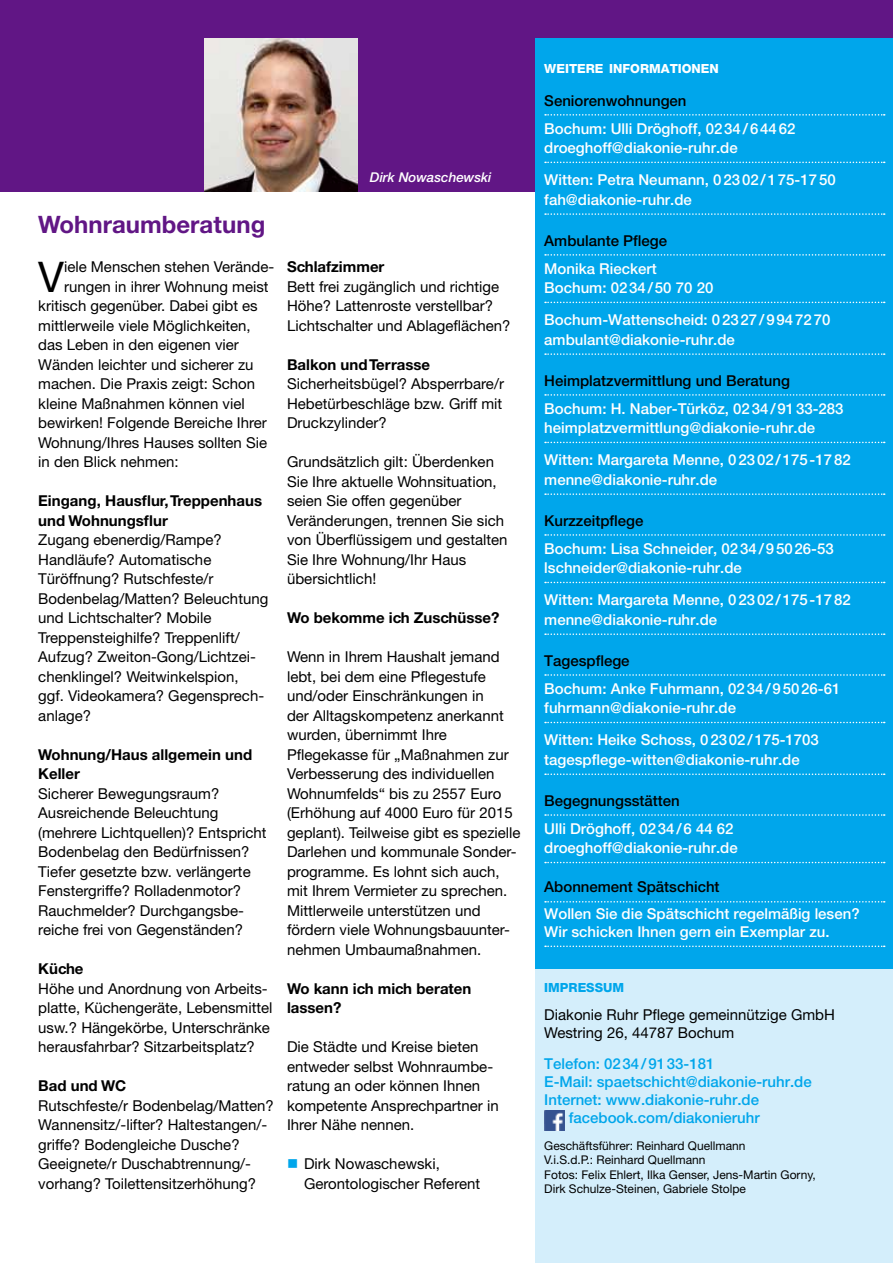
<style>
.page{position:relative;width:893px;height:1263px;background:#fff}
.page>*{position:absolute;margin:0;border:0;box-sizing:border-box;transform-origin:0 0}
.t1{font:42.3px "Helvetica Neue";color:#000}
.t2{font:700 24px "Helvetica Neue CE";color:#611685}
.t3{font:15px/19.5px "Helvetica Neue";color:#000}
.t4{font:500 15px/19.5px "Helvetica Neue";color:#fff}
.t5{font:700 15px/19.5px "Helvetica Neue CE";color:#000}
.t6{font:500 15px "Helvetica Neue";color:#000}
.t7{font:500 15px "Helvetica Neue";color:#00a6eb}
.t8{font:italic 500 13.5px "Helvetica Neue";color:#fff}
.t9{font:800 12.6px "Helvetica Neue";color:#fff}
.t10{font:800 12.6px "Helvetica Neue";color:#00a6eb}
.t11{font:12px/14.4px "Helvetica Neue";color:#000}
</style>
<div class="page">
<div style="left:0;top:0;width:893px;height:191px;background:#611685"></div>
<div style="left:536px;top:38px;width:357px;height:961px;background:#00a6eb"></div>
<div style="left:536px;top:969px;width:357px;height:294px;background:#d4eefb"></div>
<svg style="left:545px;top:114px;width:340px;height:2px"></svg>
<svg style="left:545px;top:162px;width:340px;height:1px"></svg>
<svg style="left:545px;top:213px;width:340px;height:2px"></svg>
<svg style="left:545px;top:254px;width:340px;height:2px"></svg>
<svg style="left:545px;top:302px;width:340px;height:1px"></svg>
<svg style="left:545px;top:353px;width:340px;height:2px"></svg>
<svg style="left:545px;top:394px;width:340px;height:2px"></svg>
<svg style="left:545px;top:442px;width:340px;height:1px"></svg>
<svg style="left:545px;top:493px;width:340px;height:2px"></svg>
<svg style="left:545px;top:534px;width:340px;height:2px"></svg>
<svg style="left:545px;top:582px;width:340px;height:1px"></svg>
<svg style="left:545px;top:633px;width:340px;height:2px"></svg>
<svg style="left:545px;top:674px;width:340px;height:2px"></svg>
<svg style="left:545px;top:722px;width:340px;height:1px"></svg>
<svg style="left:545px;top:773px;width:340px;height:2px"></svg>
<svg style="left:545px;top:814px;width:340px;height:2px"></svg>
<svg style="left:545px;top:862px;width:340px;height:1px"></svg>
<svg style="left:545px;top:901px;width:340px;height:1px"></svg>
<svg style="left:545px;top:945px;width:340px;height:2px"></svg>
<img style="left:204px;top:38px;width:153px;height:153px">
<img style="left:545px;top:1111px;width:20px;height:20px">
<p class="t8" style="left:370px;top:169px;width:123px">Dirk Nowaschewski</p>
<h2 class="t2" style="left:38px;top:210px;width:229px">Wohnraumberatung</h2>
<h1 class="t1" style="left:38px;top:251px;width:27px">V</h1>
<p class="t3" style="left:64px;top:257px;width:212px">iele Menschen stehen Verände-</p>
<p class="t3" style="left:64px;top:276px;width:206px">rungen in ihrer Wohnung meist</p>
<p class="t3" style="left:38px;top:296px;width:221px">kritisch gegenüber. Dabei gibt es</p>
<p class="t3" style="left:38px;top:315px;width:214px">mittlerweile viele Möglichkeiten,</p>
<p class="t3" style="left:38px;top:335px;width:202px">das Leben in den eigenen vier</p>
<p class="t3" style="left:38px;top:354px;width:217px">Wänden leichter und sicherer zu</p>
<p class="t3" style="left:38px;top:374px;width:218px">machen. Die Praxis zeigt: Schon</p>
<p class="t3" style="left:38px;top:393px;width:208px">kleine Maßnahmen können viel</p>
<p class="t3" style="left:38px;top:413px;width:230px">bewirken! Folgende Bereiche Ihrer</p>
<p class="t3" style="left:38px;top:432px;width:230px">Wohnung/Ihres Hauses sollten Sie</p>
<p class="t3" style="left:38px;top:452px;width:142px">in den Blick nehmen:</p>
<p class="t5" style="left:38px;top:491px;width:225px">Eingang, Hausflur, Treppenhaus und Wohnungsflur</p>
<p class="t3" style="left:38px;top:530px;width:232px">Zugang ebenerdig/Rampe?<br>Handläufe? Automatische<br>Türöffnung? Rutschfeste/r<br>Bodenbelag/Matten? Beleuchtung und Lichtschalter? Mobile<br>Treppensteighilfe? Treppenlift/<br>Aufzug? Zweiton-Gong/Lichtzei&shy;chenklingel? Weitwinkelspion,<br>ggf. Videokamera? Gegensprech&shy;anlage?</p>
<p class="t5" style="left:38px;top:745px;width:215px">Wohnung/Haus allgemein und<br>Keller</p>
<p class="t3" style="left:38px;top:783px;width:230px">Sicherer Bewegungsraum?<br>Ausreichende Beleuchtung (mehrere Lichtquellen)? Entspricht<br>Bodenbelag den Bedürfnissen?<br>Tiefer gesetzte bzw. verlängerte<br>Fenstergriffe? Rolladenmotor?<br>Rauchmelder? Durchgangsbe&shy;reiche frei von Gegenständen?</p>
<p class="t5" style="left:38px;top:959px;width:47px">Küche</p>
<p class="t3" style="left:38px;top:978px;width:236px">Höhe und Anordnung von Arbeits&shy;platte, Küchengeräte, Lebensmittel usw.? Hängekörbe, Unterschränke herausfahrbar? Sitzarbeitsplatz?</p>
<p class="t5" style="left:38px;top:1076px;width:90px">Bad und WC</p>
<p class="t3" style="left:38px;top:1095px;width:237px">Rutschfeste/r Bodenbelag/Matten?<br>Wannensitz/-lifter? Haltestangen/- griffe? Bodengleiche Dusche?<br>Geeignete/r Duschabtrennung/- vorhang? Toilettensitzerhöhung?</p>
<p class="t5" style="left:287px;top:257px;width:99px">Schlafzimmer</p>
<p class="t3" style="left:287px;top:276px;width:225px">Bett frei zugänglich und richtige<br>Höhe? Lattenroste verstellbar?<br>Lichtschalter und Ablageflächen?</p>
<p class="t5" style="left:287px;top:355px;width:145px">Balkon und Terrasse</p>
<p class="t3" style="left:287px;top:374px;width:218px;text-align:justify">Sicherheitsbügel? Absperrbare/r Hebetürbeschläge bzw. Griff mit Druckzylinder?</p>
<p class="t3" style="left:287px;top:452px;width:222px">Grundsätzlich gilt: Überdenken<br>Sie Ihre aktuelle Wohnsituation, seien Sie offen gegenüber<br>Veränderungen, trennen Sie sich von Überflüssigem und gestalten<br>Sie Ihre Wohnung/Ihr Haus übersichtlich!</p>
<p class="t5" style="left:287px;top:608px;width:214px">Wo bekomme ich Zuschüsse?</p>
<p class="t3" style="left:287px;top:647px;width:235px">Wenn in Ihrem Haushalt jemand lebt, bei dem eine Pflegestufe und/oder Einschränkungen in<br>der Alltagskompetenz anerkannt wurden, übernimmt Ihre<br>Pflegekasse für „Maßnahmen zur<br>Verbesserung des individuellen<br>Wohnumfelds“ bis zu 2557 Euro (Erhöhung auf 4000 Euro für 2015 geplant). Teilweise gibt es spezielle<br>Darlehen und kommunale Sonder&shy;programme. Es lohnt sich auch, mit Ihrem Vermieter zu sprechen.<br>Mittlerweile unterstützen und fördern viele Wohnungsbauunter&shy;nehmen Umbaumaßnahmen.</p>
<p class="t5" style="left:287px;top:979px;width:186px">Wo kann ich mich beraten lassen?</p>
<p class="t3" style="left:287px;top:1037px;width:213px">Die Städte und Kreise bieten entweder selbst Wohnraumbe&shy;ratung an oder können Ihnen kompetente Ansprechpartner in<br>Ihrer Nähe nennen.</p>
<p class="t3" style="left:304px;top:1154px;width:178px">Dirk Nowaschewski,<br>Gerontologischer Referent</p>
<p class="t9" style="left:544px;top:61px;width:176px">WEITERE INFORMATIONEN</p>
<p class="t6" style="left:544px;top:91px;width:144px">Seniorenwohnungen</p>
<p class="t4" style="left:544px;top:118px;width:253px">Bochum: Ulli Dröghoff, 0234/64462 droeghoff@diakonie-ruhr.de</p>
<p class="t4" style="left:544px;top:170px;width:293px">Witten: Petra Neumann, 02302/175-1750 fah@diakonie-ruhr.de</p>
<p class="t6" style="left:544px;top:231px;width:124px">Ambulante Pflege</p>
<p class="t4" style="left:544px;top:258px;width:171px">Monika Rieckert<br>Bochum: 0234/50 70 20</p>
<p class="t4" style="left:544px;top:310px;width:288px">Bochum-Wattenscheid: 02327/9947270 ambulant@diakonie-ruhr.de</p>
<p class="t6" style="left:544px;top:371px;width:247px">Heimplatzvermittlung und Beratung</p>
<p class="t4" style="left:544px;top:398px;width:301px">Bochum: H. Naber-Türköz, 0234/9133-283 heimplatzvermittlung@diakonie-ruhr.de</p>
<p class="t4" style="left:544px;top:450px;width:308px">Witten: Margareta Menne, 02302/175-1782 menne@diakonie-ruhr.de</p>
<p class="t6" style="left:544px;top:511px;width:101px">Kurzzeitpflege</p>
<p class="t4" style="left:544px;top:538px;width:291px">Bochum: Lisa Schneider, 0234/95026-53 lschneider@diakonie-ruhr.de</p>
<p class="t4" style="left:544px;top:590px;width:308px">Witten: Margareta Menne, 02302/175-1782 menne@diakonie-ruhr.de</p>
<p class="t6" style="left:544px;top:651px;width:87px">Tagespflege</p>
<p class="t4" style="left:544px;top:678px;width:298px">Bochum: Anke Fuhrmann, 0234/95026-61 fuhrmann@diakonie-ruhr.de</p>
<p class="t4" style="left:544px;top:730px;width:276px">Witten: Heike Schoss, 02302/175-1703 tagespflege-witten@diakonie-ruhr.de</p>
<p class="t6" style="left:544px;top:791px;width:137px">Begegnungsstätten</p>
<p class="t4" style="left:544px;top:818px;width:195px">Ulli Dröghoff, 0234/6 44 62 droeghoff@diakonie-ruhr.de</p>
<p class="t6" style="left:544px;top:878px;width:177px">Abonnement Spätschicht</p>
<p class="t4" style="left:544px;top:904px;width:317px;line-height:18px">Wollen Sie die Spätschicht regelmäßig lesen?<br>Wir schicken Ihnen gern ein Exemplar zu.</p>
<p class="t10" style="left:544px;top:980px;width:81px">IMPRESSUM</p>
<p class="t3" style="left:544px;top:1005px;width:292px;line-height:18px">Diakonie Ruhr Pflege gemeinnützige GmbH<br>Westring 26, 44787 Bochum</p>
<p class="t7" style="left:544px;top:1054px;width:172px">Telefon: 0234/9133-181</p>
<p class="t7" style="left:544px;top:1072px;width:269px">E-Mail: spaetschicht@diakonie-ruhr.de</p>
<p class="t7" style="left:544px;top:1090px;width:216px">Internet: www.diakonie-ruhr.de</p>
<p class="t7" style="left:569px;top:1108px;width:192px">facebook.com/diakonieruhr</p>
<p class="t11" style="left:544px;top:1138px;width:273px">Geschäftsführer: Reinhard Quellmann<br>V.i.S.d.P.: Reinhard Quellmann<br>Fotos: Felix Ehlert, Ilka Genser, Jens-Martin Gorny, Dirk Schulze-Steinen, Gabriele Stolpe</p>
</div>
